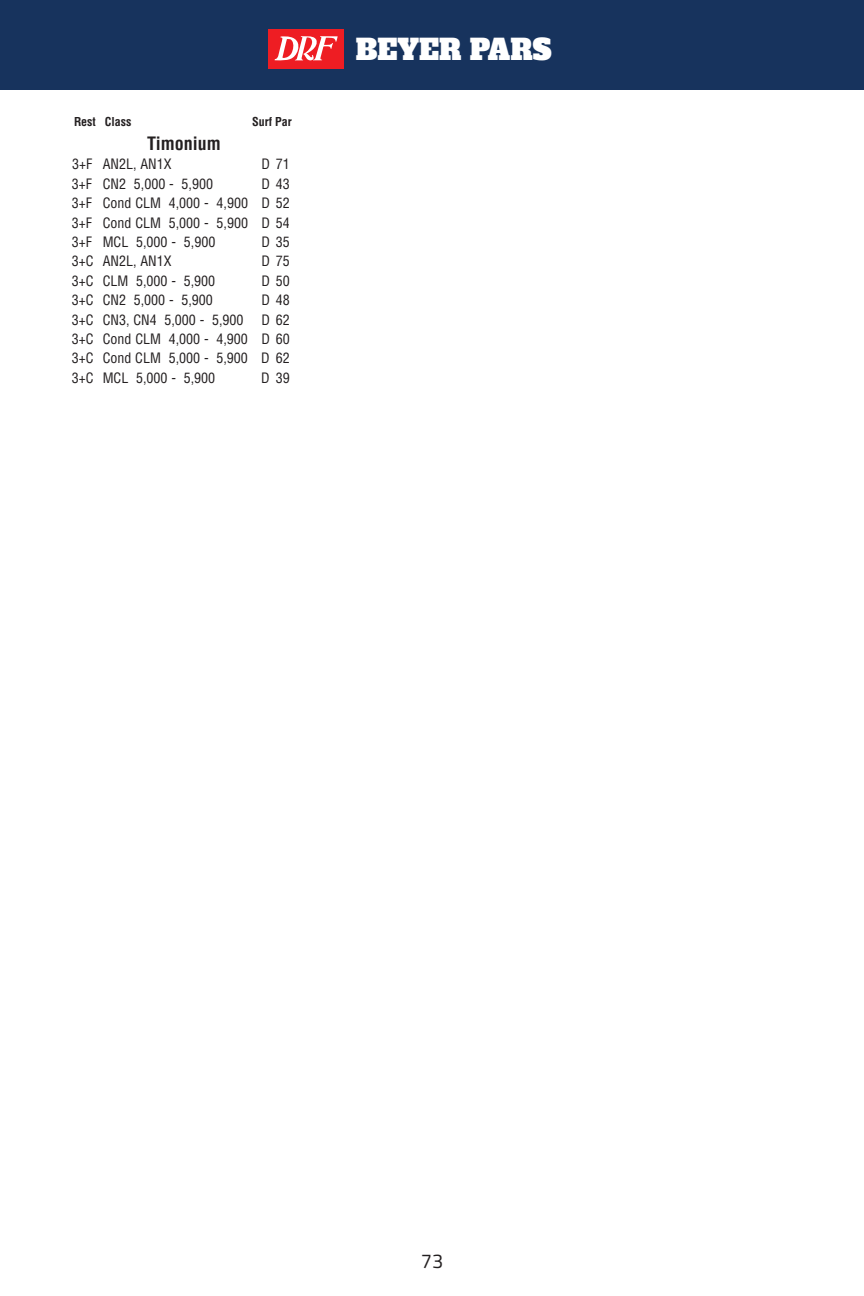
<style>
.page{position:relative;width:864px;height:1296px;background:#fff}
.page>*{position:absolute;margin:0;border:0;box-sizing:border-box;transform-origin:0 0}
.t1{font:28px "Alfa Slab One";color:#fff}
.t2{font:20px "Titillium Web";color:#231f20}
.t3{font:700 condensed 18px "Helvetica LT Std";color:#231f20}
.t4{font:condensed 14px/19.4px "Helvetica LT Std";color:#231f20;text-align:justify}
.t5{font:700 condensed 12px "Helvetica LT Std";color:#231f20}
</style>
<div class="page">
<div style="left:0;top:0;width:864px;height:90px;background:#17335d"></div>
<div style="left:268px;top:29px;width:76px;height:39px;background:#ee1d23"></div>
<svg style="left:275px;top:36px;width:63px;height:25px"></svg>
<p class="t5" style="left:74px;top:114px;width:59px">Rest Class</p>
<p class="t5" style="left:252px;top:114px;width:41px">Surf Par</p>
<p class="t3" style="left:147px;top:132px;width:75px">Timonium</p>
<p class="t4" style="left:72px;top:154px;width:101px">3+F AN2L, AN1X</p>
<p class="t4" style="left:261px;top:154px;width:30px">D 71</p>
<p class="t4" style="left:72px;top:174px;width:143px">3+F CN2 5,000 - 5,900</p>
<p class="t4" style="left:72px;top:174px;width:219px;text-indent:190px">D 43<br>3+F Cond CLM 4,000 - 4,900 D 52<br>3+F Cond CLM 5,000 - 5,900 D 54<br>3+F MCL 5,000 - 5,900</p>
<p class="t4" style="left:261px;top:232px;width:30px">D 35</p>
<p class="t4" style="left:72px;top:251px;width:101px">3+C AN2L, AN1X</p>
<p class="t4" style="left:261px;top:251px;width:30px">D 75</p>
<p class="t4" style="left:72px;top:271px;width:145px">3+C CLM 5,000 - 5,900</p>
<p class="t4" style="left:261px;top:271px;width:30px">D 50</p>
<p class="t4" style="left:72px;top:290px;width:143px">3+C CN2 5,000 - 5,900</p>
<p class="t4" style="left:261px;top:290px;width:30px">D 48</p>
<p class="t4" style="left:72px;top:310px;width:173px">3+C CN3, CN4 5,000 - 5,900</p>
<p class="t4" style="left:72px;top:310px;width:219px;text-indent:190px">D 62<br>3+C Cond CLM 4,000 - 4,900 D 60<br>3+C Cond CLM 5,000 - 5,900 D 62<br>3+C MCL 5,000 - 5,900</p>
<p class="t4" style="left:261px;top:368px;width:30px">D 39</p>
<h1 class="t1" style="left:356px;top:25px;width:197px">BEYER PARS</h1>
<h2 class="t2" style="left:421px;top:1246px;width:24px">73</h2>
</div>
